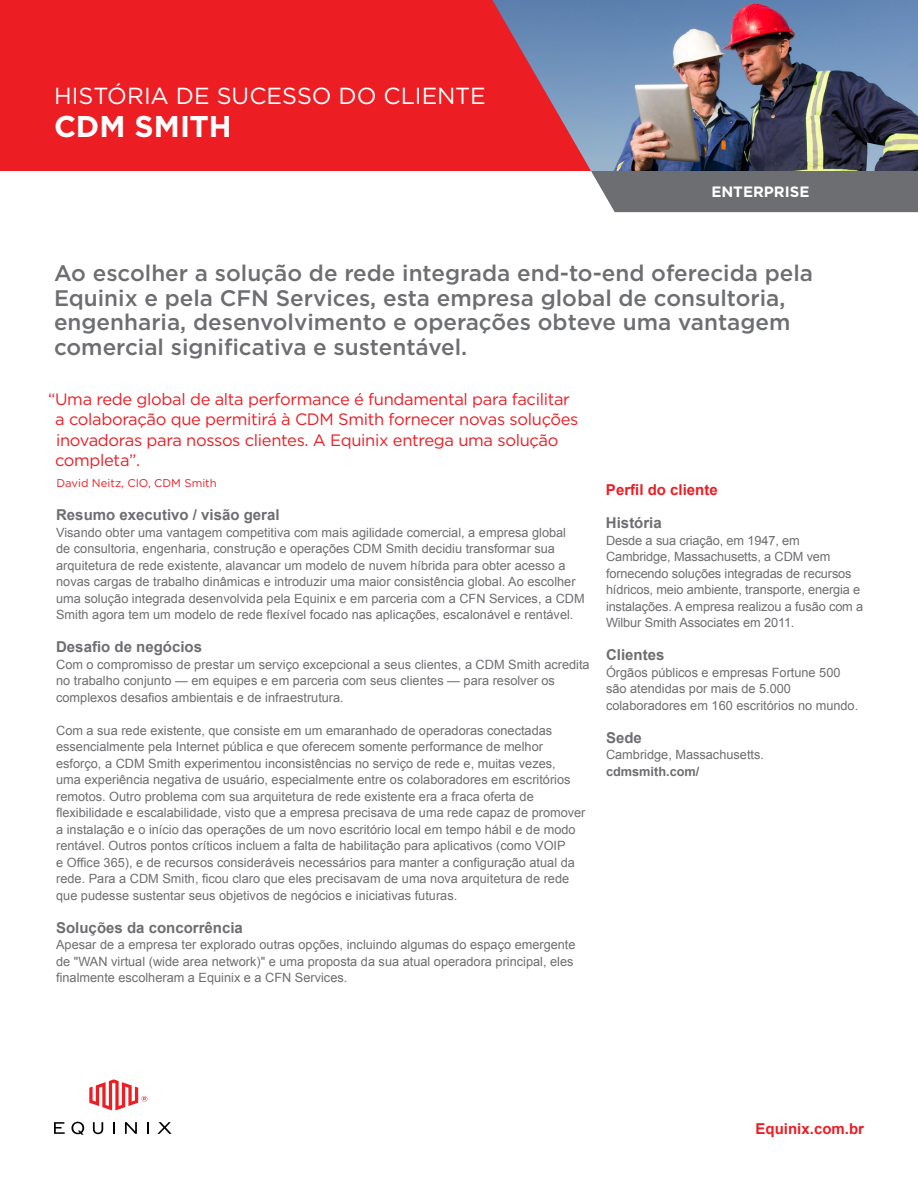
<style>
.page{position:relative;width:918px;height:1188px;background:#fff}
.page>*{position:absolute;margin:0;border:0;box-sizing:border-box;transform-origin:0 0}
.t1{font:700 30px "Gotham";color:#fff}
.t2{font:23.25px "Gotham";color:#fff}
.t3{font:500 22.5px/24.8px "Gotham";color:#6d6e71}
.t4{font:16.5px/20.7px "Gotham";letter-spacing:-.02em;color:#ed1d24}
.t5{font:700 15px "Arial";color:#6d6e71}
.t6{font:700 15px "Arial";color:#ed1d24}
.t7{font:700 15px "Gotham";color:#fff}
.t8{font:12.75px/16.5px "Arial";color:#6d6e71}
.t9{font:700 12.75px "Arial";color:#6d6e71}
.t10{font:11.25px "Gotham";color:#ed1d24}
</style>
<div class="page">
<svg style="left:54px;top:1122px;width:11px;height:12px"></svg>
<svg style="left:93px;top:1122px;width:10px;height:12px"></svg>
<svg style="left:113px;top:1122px;width:2px;height:12px"></svg>
<svg style="left:125px;top:1122px;width:12px;height:12px"></svg>
<svg style="left:147px;top:1122px;width:2px;height:12px"></svg>
<svg style="left:157px;top:1122px;width:15px;height:12px"></svg>
<svg style="left:71px;top:1122px;width:13px;height:13px"></svg>
<svg style="left:89px;top:1079px;width:58px;height:31px"></svg>
<img style="left:591px;top:0;width:327px;height:171px">
<div style="left:591px;top:171px;width:327px;height:41px;background:#6d6e71"></div>
<svg style="left:0;top:0;width:591px;height:171px;background:#e22630"></svg>
<h2 class="t2" style="left:54px;top:81px;width:433px">HISTÓRIA DE SUCESSO DO CLIENTE</h2>
<h1 class="t1" style="left:54px;top:106px;width:179px">CDM SMITH</h1>
<p class="t7" style="left:711px;top:182px;width:100px">ENTERPRISE</p>
<h3 class="t3" style="left:54px;top:260px;width:761px">Ao escolher a solução de rede integrada end-to-end oferecida pela Equinix e pela CFN Services, esta empresa global de consultoria, engenharia, desenvolvimento e operações obteve uma vantagem comercial significativa e sustentável.</h3>
<p class="t4" style="left:55px;top:388px;width:525px;text-indent:-7px">“Uma rede global de alta performance é fundamental para facilitar a colaboração que permitirá à CDM Smith fornecer novas soluções inovadoras para nossos clientes. A Equinix entrega uma solução completa”.</p>
<p class="t10" style="left:56px;top:476px;width:162px">David Neitz, CIO, CDM Smith</p>
<p class="t5" style="left:56px;top:505px;width:225px">Resumo executivo / visão geral</p>
<p class="t8" style="left:56px;top:524px;width:530px">Visando obter uma vantagem competitiva com mais agilidade comercial, a empresa global<br>de consultoria, engenharia, construção e operações CDM Smith decidiu transformar sua arquitetura de rede existente, alavancar um modelo de nuvem híbrida para obter acesso a novas cargas de trabalho dinâmicas e introduzir uma maior consistência global. Ao escolher uma solução integrada desenvolvida pela Equinix e em parceria com a CFN Services, a CDM Smith agora tem um modelo de rede flexível focado nas aplicações, escalonável e rentável.</p>
<p class="t5" style="left:56px;top:637px;width:147px">Desafio de negócios</p>
<p class="t8" style="left:56px;top:656px;width:535px">Com o compromisso de prestar um serviço excepcional a seus clientes, a CDM Smith acredita no trabalho conjunto — em equipes e em parceria com seus clientes — para resolver os complexos desafios ambientais e de infraestrutura.</p>
<p class="t8" style="left:56px;top:722px;width:531px">Com a sua rede existente, que consiste em um emaranhado de operadoras conectadas essencialmente pela Internet pública e que oferecem somente performance de melhor esforço, a CDM Smith experimentou inconsistências no serviço de rede e, muitas vezes,<br>uma experiência negativa de usuário, especialmente entre os colaboradores em escritórios remotos. Outro problema com sua arquitetura de rede existente era a fraca oferta de flexibilidade e escalabilidade, visto que a empresa precisava de uma rede capaz de promover a instalação e o início das operações de um novo escritório local em tempo hábil e de modo rentável. Outros pontos críticos incluem a falta de habilitação para aplicativos (como VOIP<br>e Office 365), e de recursos consideráveis necessários para manter a configuração atual da rede. Para a CDM Smith, ficou claro que eles precisavam de uma nova arquitetura de rede que pudesse sustentar seus objetivos de negócios e iniciativas futuras.</p>
<p class="t5" style="left:56px;top:917px;width:188px">Soluções da concorrência</p>
<p class="t8" style="left:56px;top:937px;width:521px">Apesar de a empresa ter explorado outras opções, incluindo algumas do espaço emergente de "WAN virtual (wide area network)" e uma proposta da sua atual operadora principal, eles finalmente escolheram a Equinix e a CFN Services.</p>
<p class="t6" style="left:606px;top:480px;width:113px">Perfil do cliente</p>
<p class="t5" style="left:606px;top:513px;width:57px">História</p>
<p class="t8" style="left:606px;top:532px;width:259px">Desde a sua criação, em 1947, em Cambridge, Massachusetts, a CDM vem fornecendo soluções integradas de recursos hídricos, meio ambiente, transporte, energia e instalações. A empresa realizou a fusão com a Wilbur Smith Associates em 2011.</p>
<p class="t5" style="left:606px;top:645px;width:60px">Clientes</p>
<p class="t8" style="left:606px;top:664px;width:254px">Órgãos públicos e empresas Fortune 500 são atendidas por mais de 5.000 colaboradores em 160 escritórios no mundo.</p>
<p class="t5" style="left:606px;top:728px;width:37px">Sede</p>
<p class="t8" style="left:606px;top:747px;width:160px">Cambridge, Massachusetts.</p>
<p class="t9" style="left:606px;top:763px;width:95px">cdmsmith.com/</p>
<p class="t6" style="left:756px;top:1119px;width:110px">Equinix.com.br</p>
</div>
